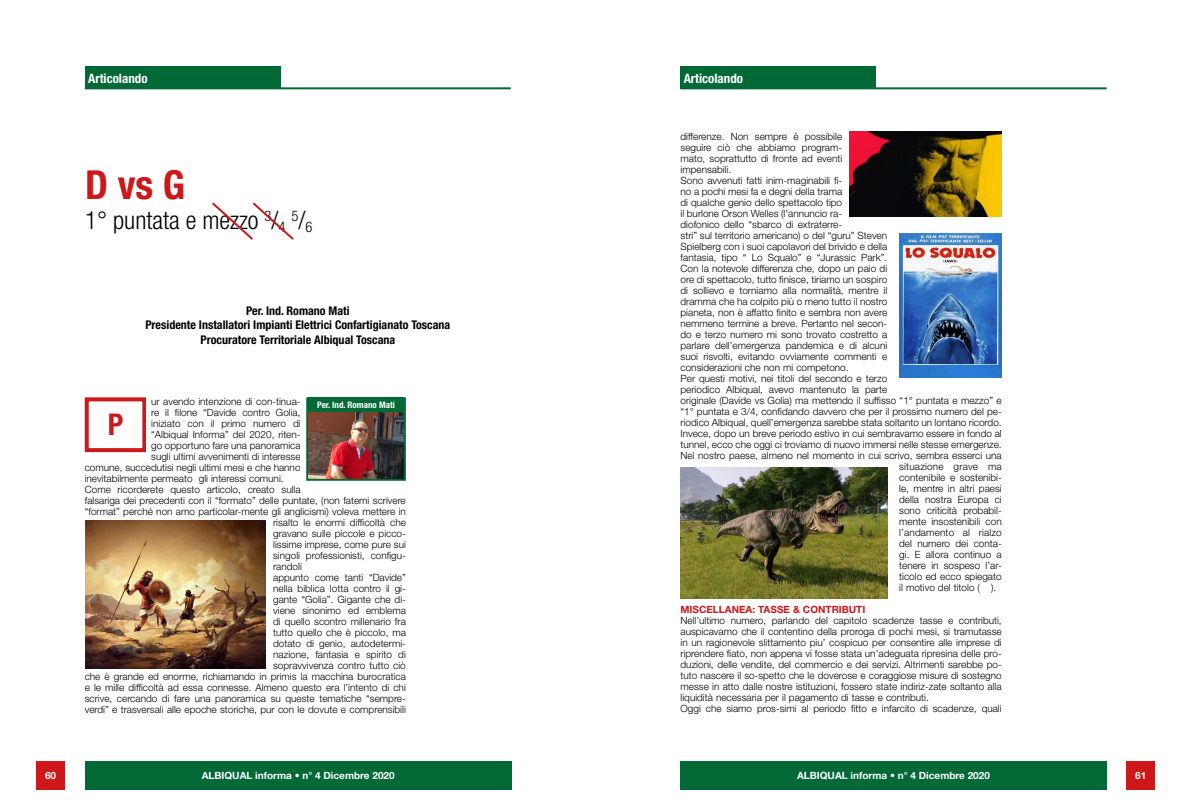
<style>
.page{position:relative;width:1191px;height:808px;background:#fff}
.page>*{position:absolute;margin:0;border:0;box-sizing:border-box;transform-origin:0 0}
.t1{font:700 condensed 40px "Helvetica Neue LT Std";color:#cd1719}
.t2{font:700 condensed 30px "Helvetica Neue LT Std";color:#cd1719}
.t3{font:300 condensed 25px "Helvetica Neue LT Std";color:#000}
.t4{font:300 condensed 14.6px "Helvetica Neue LT Std";color:#000}
.t5{font:700 condensed 13px "Helvetica Neue LT Std";color:#fff}
.t6{font:700 condensed 12px/14.4px "Helvetica Neue LT Std";color:#000;text-align:center}
.t7{font:300 10px/11px "Helvetica Neue LT Std";color:#000}
.t8{font:700 10px "Helvetica Neue LT Std";color:#fff}
.t9{font:700 10px "Helvetica Neue LT Std";color:#cd1719}
.t10{font:300 10px "Helvetica Neue LT Std";letter-spacing:.02em;color:#000}
.t11{font:700 condensed 9px "Helvetica Neue LT Std";color:#fff}
.s1{font-size:25px}
</style>
<div class="page">
<hr style="left:85px;top:87px;width:426px;height:2px;background:#006935">
<div style="left:85px;top:66px;width:196px;height:23px;background:#006935"></div>
<div style="left:85px;top:397px;width:61px;height:55px;border:4px solid #cd1719"></div>
<div style="left:36px;top:761px;width:29px;height:28px;background:#cd1719"></div>
<div style="left:85px;top:761px;width:426px;height:28px;background:#006935"></div>
<div style="left:306px;top:397px;width:100px;height:84px;border:2px solid #006935"></div>
<div style="left:308px;top:398px;width:96px;height:14px;background:#006935"></div>
<img style="left:308px;top:412px;width:96px;height:66px">
<img style="left:85px;top:520px;width:181px;height:148px">
<svg style="left:212px;top:202px;width:82px;height:38px"></svg>
<hr style="left:680px;top:87px;width:426px;height:2px;background:#006935">
<div style="left:680px;top:66px;width:196px;height:23px;background:#006935"></div>
<div style="left:1126px;top:761px;width:29px;height:28px;background:#cd1719"></div>
<div style="left:680px;top:761px;width:426px;height:28px;background:#006935"></div>
<img style="left:849px;top:131px;width:152px;height:85px">
<img style="left:899px;top:233px;width:102px;height:144px">
<img style="left:680px;top:468px;width:207px;height:131px">
<h3 class="t5" style="left:88px;top:70px;width:61px">Articolando</h3>
<h1 class="t1" style="left:85px;top:161px;width:101px">D vs G</h1>
<h3 class="t3" style="left:85px;top:206px;width:202px">1° puntata e mezzo <sup>3</sup>/<sub>4</sub></h3>
<h3 class="t4" style="left:291px;top:213px;width:22px">5<span class="s1">/</span>6</h3>
<p class="t6" style="left:145px;top:303px;width:306px">Per. Ind. Romano Mati<br>Presidente Installatori Impianti Elettrici Confartigianato Toscana<br>Procuratore Territoriale Albiqual Toscana</p>
<p class="t7" style="left:151px;top:395px;width:151px">ur avendo intenzione di con-tinua-</p>
<p class="t7" style="left:151px;top:406px;width:151px">re il filone “Davide contro Golia,</p>
<p class="t7" style="left:151px;top:417px;width:151px">iniziato con il primo numero di</p>
<p class="t7" style="left:151px;top:428px;width:151px">“Albiqual Informa” del 2020, riten-</p>
<p class="t7" style="left:151px;top:439px;width:151px">go opportuno fare una panoramica</p>
<p class="t7" style="left:151px;top:450px;width:151px">sugli ultimi avvenimenti di interesse</p>
<p class="t7" style="left:85px;top:461px;width:217px">comune, succedutisi negli ultimi mesi e che hanno</p>
<p class="t7" style="left:85px;top:472px;width:200px">inevitabilmente permeato gli interessi comuni.</p>
<p class="t7" style="left:85px;top:483px;width:217px">Come ricorderete questo articolo, creato sulla</p>
<p class="t7" style="left:85px;top:494px;width:322px">falsariga dei precedenti con il “formato” delle puntate, (non fatemi scrivere</p>
<p class="t7" style="left:85px;top:505px;width:323px">“format” perché non amo particolar-mente gli anglicismi) voleva mettere in</p>
<p class="t7" style="left:273px;top:516px;width:134px">risalto le enormi difficoltà che</p>
<p class="t7" style="left:273px;top:527px;width:134px">gravano sulle piccole e picco-</p>
<p class="t7" style="left:273px;top:538px;width:134px">lissime imprese, come pure sui</p>
<p class="t7" style="left:273px;top:549px;width:134px">singoli professionisti, configu-</p>
<p class="t7" style="left:273px;top:560px;width:30px">randoli</p>
<p class="t7" style="left:273px;top:571px;width:134px">appunto come tanti “Davide”</p>
<p class="t7" style="left:273px;top:582px;width:134px">nella biblica lotta contro il gi-</p>
<p class="t7" style="left:273px;top:593px;width:134px">gante “Golia”. Gigante che di-</p>
<p class="t7" style="left:273px;top:604px;width:134px">viene sinonimo ed emblema</p>
<p class="t7" style="left:273px;top:615px;width:134px">di quello scontro millenario fra</p>
<p class="t7" style="left:273px;top:626px;width:134px">tutto quello che è piccolo, ma</p>
<p class="t7" style="left:273px;top:637px;width:134px">dotato di genio, autodetermi-</p>
<p class="t7" style="left:273px;top:648px;width:134px">nazione, fantasia e spirito di</p>
<p class="t7" style="left:273px;top:659px;width:134px">sopravvivenza contro tutto ciò</p>
<p class="t7" style="left:85px;top:670px;width:323px">che è grande ed enorme, richiamando in primis la macchina burocratica</p>
<p class="t7" style="left:85px;top:681px;width:323px">e le mille difficoltà ad essa connesse. Almeno questo era l’intento di chi</p>
<p class="t7" style="left:85px;top:692px;width:323px">scrive, cercando di fare una panoramica su queste tematiche “sempre-</p>
<p class="t7" style="left:85px;top:703px;width:322px">verdi” e trasversali alle epoche storiche, pur con le dovute e comprensibili</p>
<p class="t11" style="left:317px;top:399px;width:79px">Per. Ind. Romano Mati</p>
<h2 class="t2" style="left:108px;top:407px;width:17px">P</h2>
<p class="t8" style="left:45px;top:769px;width:13px">60</p>
<p class="t8" style="left:202px;top:769px;width:194px">ALBIQUAL informa • n° 4 Dicembre 2020</p>
<h3 class="t5" style="left:683px;top:70px;width:61px">Articolando</h3>
<p class="t7" style="left:680px;top:131px;width:163px">differenze. Non sempre è possibile</p>
<p class="t7" style="left:680px;top:142px;width:163px">seguire ciò che abbiamo program-</p>
<p class="t7" style="left:680px;top:153px;width:163px">mato, soprattutto di fronte ad eventi</p>
<p class="t7" style="left:680px;top:164px;width:52px">impensabili.</p>
<p class="t7" style="left:680px;top:175px;width:163px">Sono avvenuti fatti inim-maginabili fi-</p>
<p class="t7" style="left:680px;top:186px;width:163px">no a pochi mesi fa e degni della trama</p>
<p class="t7" style="left:680px;top:197px;width:163px">di qualche genio dello spettacolo tipo</p>
<p class="t7" style="left:680px;top:208px;width:163px">il burlone Orson Welles (l’annuncio ra-</p>
<p class="t7" style="left:680px;top:219px;width:163px">diofonico dello “sbarco di extraterre-</p>
<p class="t7" style="left:680px;top:230px;width:208px">stri” sul territorio americano) o del “guru” Steven</p>
<p class="t7" style="left:680px;top:241px;width:208px">Spielberg con i suoi capolavori del brivido e della</p>
<p class="t7" style="left:680px;top:252px;width:208px">fantasia, tipo “ Lo Squalo” e “Jurassic Park”.</p>
<p class="t7" style="left:680px;top:263px;width:208px">Con la notevole differenza che, dopo un paio di</p>
<p class="t7" style="left:680px;top:274px;width:208px">ore di spettacolo, tutto finisce, tiriamo un sospiro</p>
<p class="t7" style="left:680px;top:285px;width:208px">di sollievo e torniamo alla normalità, mentre il</p>
<p class="t7" style="left:680px;top:296px;width:208px">dramma che ha colpito più o meno tutto il nostro</p>
<p class="t7" style="left:680px;top:307px;width:208px">pianeta, non è affatto finito e sembra non avere</p>
<p class="t7" style="left:680px;top:318px;width:208px">nemmeno termine a breve. Pertanto nel secon-</p>
<p class="t7" style="left:680px;top:329px;width:208px">do e terzo numero mi sono trovato costretto a</p>
<p class="t7" style="left:680px;top:340px;width:208px">parlare dell’emergenza pandemica e di alcuni</p>
<p class="t7" style="left:680px;top:351px;width:208px">suoi risvolti, evitando ovviamente commenti e</p>
<p class="t7" style="left:680px;top:362px;width:170px">considerazioni che non mi competono.</p>
<p class="t7" style="left:680px;top:373px;width:208px">Per questi motivi, nei titoli del secondo e terzo</p>
<p class="t7" style="left:680px;top:384px;width:208px">periodico Albiqual, avevo mantenuto la parte</p>
<p class="t7" style="left:680px;top:395px;width:323px">originale (Davide vs Golia) ma mettendo il suffisso “1° puntata e mezzo” e</p>
<p class="t7" style="left:680px;top:406px;width:323px">“1° puntata e 3/4, confidando davvero che per il prossimo numero del pe-</p>
<p class="t7" style="left:680px;top:417px;width:323px">riodico Albiqual, quell’emergenza sarebbe stata soltanto un lontano ricordo.</p>
<p class="t7" style="left:680px;top:428px;width:323px">Invece, dopo un breve periodo estivo in cui sembravamo essere in fondo al</p>
<p class="t7" style="left:680px;top:439px;width:323px">tunnel, ecco che oggi ci troviamo di nuovo immersi nelle stesse emergenze.</p>
<p class="t7" style="left:680px;top:450px;width:323px">Nel nostro paese, almeno nel momento in cui scrivo, sembra esserci una</p>
<p class="t10" style="left:899px;top:461px;width:104px">situazione grave ma</p>
<p class="t7" style="left:899px;top:472px;width:104px">contenibile e sostenibi-</p>
<p class="t7" style="left:899px;top:483px;width:104px">le, mentre in altri paesi</p>
<p class="t7" style="left:899px;top:494px;width:104px">della nostra Europa ci</p>
<p class="t7" style="left:899px;top:505px;width:104px">sono criticità probabil-</p>
<p class="t7" style="left:899px;top:516px;width:104px">mente insostenibili con</p>
<p class="t7" style="left:899px;top:527px;width:104px">l’andamento al rialzo</p>
<p class="t7" style="left:899px;top:538px;width:104px">del numero dei conta-</p>
<p class="t7" style="left:899px;top:549px;width:104px">gi. E allora continuo a</p>
<p class="t7" style="left:899px;top:560px;width:104px">tenere in sospeso l’ar-</p>
<p class="t7" style="left:899px;top:571px;width:104px">ticolo ed ecco spiegato</p>
<p class="t7" style="left:899px;top:582px;width:99px">il motivo del titolo ( ).</p>
<p class="t9" style="left:680px;top:604px;width:186px">MISCELLANEA: TASSE &amp; CONTRIBUTI</p>
<p class="t7" style="left:680px;top:615px;width:323px">Nell’ultimo numero, parlando del capitolo scadenze tasse e contributi, auspicavamo che il contentino della proroga di pochi mesi, si tramutasse in un ragionevole slittamento piu’ cospicuo per consentire alle imprese di riprendere fiato, non appena vi fosse stata un’adeguata ripresina delle pro&shy;duzioni, delle vendite, del commercio e dei servizi. Altrimenti sarebbe po&shy;tuto nascere il so-spetto che le doverose e coraggiose misure di sostegno messe in atto dalle nostre istituzioni, fossero state indiriz-zate soltanto alla liquidità necessaria per il pagamento di tasse e contributi.<br>Oggi che siamo pros-simi al periodo fitto e infarcito di scadenze, quali</p>
<p class="t8" style="left:797px;top:769px;width:194px">ALBIQUAL informa • n° 4 Dicembre 2020</p>
<p class="t8" style="left:1135px;top:769px;width:13px">61</p>
</div>
